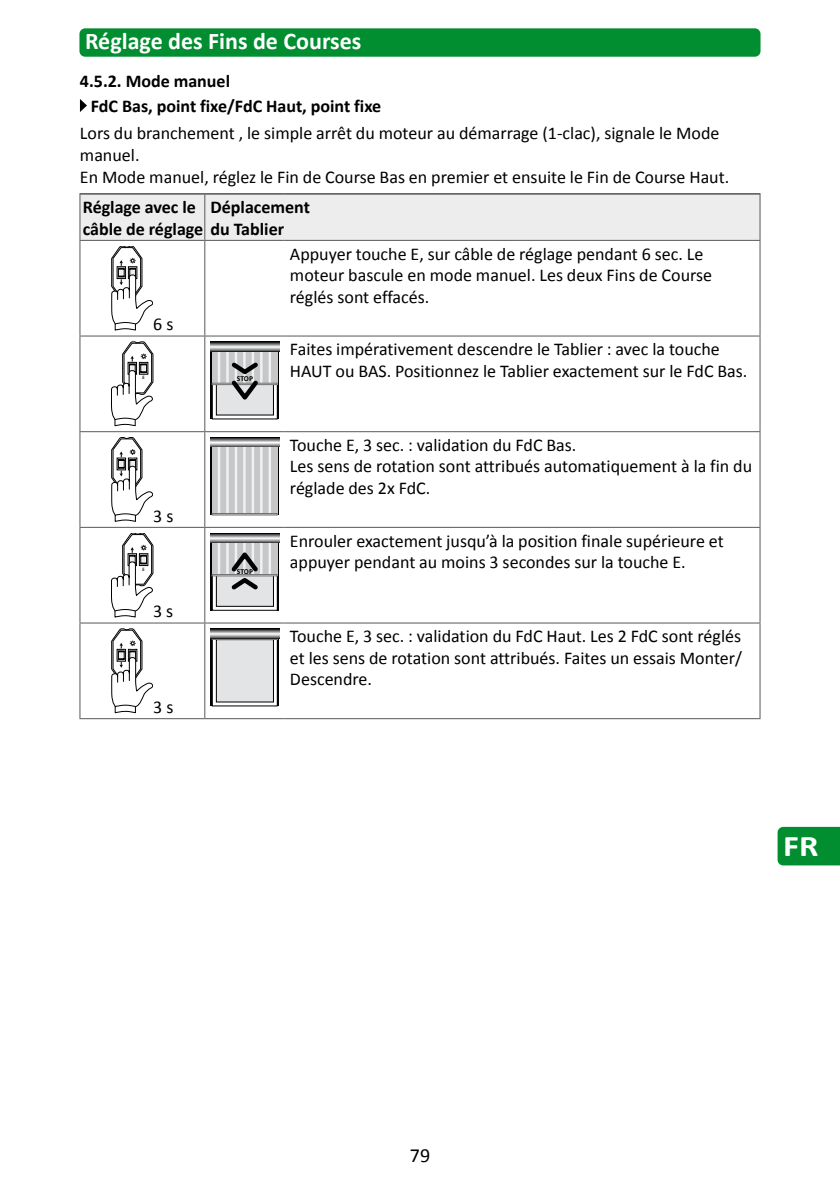
<style>
.page{position:relative;width:840px;height:1191px;background:#fff}
.page>*{position:absolute;margin:0;border:0;box-sizing:border-box;transform-origin:0 0}
.t1{font:700 30px "Calibri";color:#fff;scale:1.15 1}
.t2{font:700 24px "Calibri";color:#fff}
.t3{font:20px "Calibri";color:#000}
.t4{font:18px/21.6px "Calibri";color:#000}
.t5{font:700 18px/24.8px "Calibri";color:#000}
.t6{font:700 7.6px "Calibri";letter-spacing:-.01em;color:#000}
.t7{font:500 condensed 4.4px "Helvetica Neue";color:#000}
</style>
<div class="page">
<div style="left:79px;top:28px;width:681px;height:29px;background:#008e30;border-radius:6px"></div>
<div style="left:777px;top:827px;width:62px;height:38px;background:#008e30"></div>
<div style="left:80px;top:194px;width:679px;height:46px;background:#ededee"></div>
<hr style="left:79px;top:193px;width:126px;height:1px;background:#000">
<hr style="left:205px;top:193px;width:79px;height:1px;background:#000">
<hr style="left:284px;top:193px;width:476px;height:1px;background:#000">
<hr style="left:759px;top:194px;width:1px;height:46px;background:#58585a">
<hr style="left:79px;top:240px;width:126px;height:1px;background:#58585a">
<hr style="left:205px;top:240px;width:79px;height:1px;background:#58585a">
<hr style="left:284px;top:240px;width:476px;height:1px;background:#58585a">
<hr style="left:79px;top:194px;width:1px;height:46px;background:#58585a">
<hr style="left:204px;top:194px;width:1px;height:46px;background:#58585a">
<hr style="left:79px;top:241px;width:1px;height:94px;background:#58585a">
<hr style="left:204px;top:241px;width:1px;height:94px;background:#58585a">
<hr style="left:759px;top:241px;width:1px;height:94px;background:#58585a">
<hr style="left:79px;top:335px;width:126px;height:1px;background:#58585a">
<hr style="left:79px;top:336px;width:1px;height:95px;background:#58585a">
<hr style="left:205px;top:335px;width:79px;height:1px;background:#58585a">
<hr style="left:204px;top:336px;width:1px;height:95px;background:#58585a">
<hr style="left:284px;top:335px;width:476px;height:1px;background:#58585a">
<hr style="left:759px;top:336px;width:1px;height:95px;background:#58585a">
<hr style="left:79px;top:431px;width:126px;height:1px;background:#58585a">
<hr style="left:79px;top:432px;width:1px;height:95px;background:#58585a">
<hr style="left:205px;top:431px;width:79px;height:1px;background:#58585a">
<hr style="left:204px;top:432px;width:1px;height:95px;background:#58585a">
<hr style="left:284px;top:431px;width:476px;height:1px;background:#58585a">
<hr style="left:759px;top:432px;width:1px;height:95px;background:#58585a">
<hr style="left:79px;top:527px;width:126px;height:1px;background:#58585a">
<hr style="left:79px;top:528px;width:1px;height:94px;background:#58585a">
<hr style="left:205px;top:527px;width:79px;height:1px;background:#58585a">
<hr style="left:204px;top:528px;width:1px;height:94px;background:#58585a">
<hr style="left:284px;top:527px;width:476px;height:1px;background:#58585a">
<hr style="left:759px;top:528px;width:1px;height:94px;background:#58585a">
<hr style="left:79px;top:622px;width:126px;height:1px;background:#58585a">
<hr style="left:79px;top:623px;width:1px;height:95px;background:#58585a">
<hr style="left:205px;top:622px;width:79px;height:1px;background:#58585a">
<hr style="left:204px;top:623px;width:1px;height:95px;background:#58585a">
<hr style="left:284px;top:622px;width:476px;height:1px;background:#58585a">
<hr style="left:759px;top:623px;width:1px;height:95px;background:#58585a">
<hr style="left:79px;top:718px;width:126px;height:1px;background:#58585a">
<hr style="left:205px;top:718px;width:79px;height:1px;background:#58585a">
<hr style="left:284px;top:718px;width:476px;height:1px;background:#58585a">
<svg style="left:80px;top:99px;width:7px;height:13px"></svg>
<svg style="left:111px;top:246px;width:42px;height:84px"></svg>
<svg style="left:111px;top:342px;width:42px;height:84px"></svg>
<svg style="left:210px;top:351px;width:69px;height:68px"></svg>
<svg style="left:214px;top:385px;width:61px;height:32px"></svg>
<div style="left:216px;top:344px;width:57px;height:71px;background:#e3e4e5"></div>
<div style="left:212px;top:350px;width:65px;height:34px;background:#c6c7c8"></div>
<hr style="left:218px;top:350px;width:2px;height:34px;background:#f0f1f1">
<hr style="left:226px;top:350px;width:2px;height:34px;background:#f0f1f1">
<hr style="left:234px;top:350px;width:3px;height:34px;background:#f0f1f1">
<hr style="left:243px;top:350px;width:2px;height:34px;background:#f0f1f1">
<hr style="left:251px;top:350px;width:3px;height:34px;background:#f0f1f1">
<hr style="left:260px;top:350px;width:2px;height:34px;background:#f0f1f1">
<hr style="left:268px;top:350px;width:3px;height:34px;background:#f0f1f1">
<div style="left:212px;top:383px;width:65px;height:2px;border:1px solid #707172"></div>
<svg style="left:210px;top:342px;width:69px;height:9px"></svg>
<svg style="left:227px;top:359px;width:35px;height:41px"></svg>
<svg style="left:111px;top:437px;width:42px;height:84px"></svg>
<svg style="left:210px;top:447px;width:69px;height:68px"></svg>
<div style="left:212px;top:446px;width:65px;height:68px;background:#c6c7c8"></div>
<hr style="left:218px;top:445px;width:2px;height:69px;background:#f0f1f1">
<hr style="left:226px;top:445px;width:2px;height:69px;background:#f0f1f1">
<hr style="left:234px;top:444px;width:3px;height:70px;background:#f0f1f1">
<hr style="left:243px;top:445px;width:2px;height:69px;background:#f0f1f1">
<hr style="left:251px;top:445px;width:3px;height:69px;background:#f0f1f1">
<hr style="left:260px;top:444px;width:2px;height:70px;background:#f0f1f1">
<hr style="left:268px;top:445px;width:3px;height:69px;background:#f0f1f1">
<div style="left:212px;top:513px;width:65px;height:2px;border:1px solid #707172"></div>
<svg style="left:210px;top:437px;width:69px;height:10px"></svg>
<svg style="left:111px;top:533px;width:42px;height:84px"></svg>
<svg style="left:210px;top:542px;width:69px;height:68px"></svg>
<svg style="left:214px;top:576px;width:61px;height:32px"></svg>
<div style="left:216px;top:536px;width:57px;height:70px;background:#e3e4e5"></div>
<div style="left:212px;top:542px;width:65px;height:33px;background:#c6c7c8"></div>
<hr style="left:218px;top:542px;width:2px;height:33px;background:#f0f1f1">
<hr style="left:226px;top:542px;width:2px;height:33px;background:#f0f1f1">
<hr style="left:234px;top:542px;width:3px;height:33px;background:#f0f1f1">
<hr style="left:243px;top:542px;width:2px;height:33px;background:#f0f1f1">
<hr style="left:251px;top:542px;width:3px;height:33px;background:#f0f1f1">
<hr style="left:260px;top:542px;width:2px;height:33px;background:#f0f1f1">
<hr style="left:268px;top:542px;width:3px;height:33px;background:#f0f1f1">
<div style="left:212px;top:574px;width:65px;height:2px;border:1px solid #707172"></div>
<svg style="left:210px;top:533px;width:69px;height:9px"></svg>
<svg style="left:227px;top:547px;width:35px;height:43px"></svg>
<svg style="left:111px;top:628px;width:42px;height:85px"></svg>
<div style="left:210px;top:628px;width:69px;height:78px;background:#000"></div>
<div style="left:212px;top:629px;width:65px;height:77px;background:linear-gradient(to right,#fff,#fff)"></div>
<div style="left:212px;top:629px;width:65px;height:77px;border:1px solid #000"></div>
<div style="left:216px;top:639px;width:57px;height:63px;background:#e3e4e5"></div>
<svg style="left:210px;top:629px;width:69px;height:9px"></svg>
<h2 class="t2" style="left:85px;top:29px;width:278px">Réglage des Fins de Courses</h2>
<p class="t5" style="left:91px;top:68px;width:292px;text-indent:-11px">4.5.2. Mode manuel<br>FdC Bas, point fixe/FdC Haut, point fixe</p>
<p class="t4" style="left:80px;top:123px;width:650px">Lors du branchement , le simple arrêt du moteur au démarrage (1-clac), signale le Mode manuel.<br>En Mode manuel, réglez le Fin de Course Bas en premier et ensuite le Fin de Course Haut.</p>
<p class="t5" style="left:83px;top:196px;width:203px;line-height:21.6px">Réglage avec le<br>câble de réglage du Tablier</p>
<p class="t5" style="left:210px;top:195px;width:101px">Déplacement</p>
<p class="t4" style="left:153px;top:314px;width:22px">6 s</p>
<p class="t7" style="left:142px;top:375px;width:4px">E</p>
<p class="t6" style="left:237px;top:374px;width:18px">STOP</p>
<p class="t4" style="left:153px;top:505px;width:22px">3 s</p>
<p class="t7" style="left:142px;top:566px;width:4px">E</p>
<p class="t4" style="left:153px;top:601px;width:22px">3 s</p>
<p class="t4" style="left:153px;top:696px;width:22px">3 s</p>
<p class="t6" style="left:237px;top:566px;width:18px">STOP</p>
<p class="t4" style="left:290px;top:243px;width:423px">Appuyer touche E, sur câble de réglage pendant 6 sec. Le moteur bascule en mode manuel. Les deux Fins de Course réglés sont effacés.</p>
<p class="t4" style="left:290px;top:338px;width:459px">Faites impérativement descendre le Tablier : avec la touche<br>HAUT ou BAS. Positionnez le Tablier exactement sur le FdC Bas.</p>
<p class="t4" style="left:290px;top:434px;width:463px">Touche E, 3 sec. : validation du FdC Bas.<br>Les sens de rotation sont attribués automatiquement à la fin du réglade des 2x FdC.</p>
<p class="t4" style="left:290px;top:529px;width:435px">Enrouler exactement jusqu’à la position finale supérieure et appuyer pendant au moins 3 secondes sur la touche E.</p>
<p class="t4" style="left:290px;top:625px;width:453px;text-align:justify">Touche E, 3 sec. : validation du FdC Haut. Les 2 FdC sont réglés et les sens de rotation sont attribués. Faites un essais Monter/ Descendre.</p>
<h1 class="t1" style="left:782px;top:827px;width:32px">FR</h1>
<p class="t3" style="left:409px;top:1145px;width:22px">79</p>
</div>
